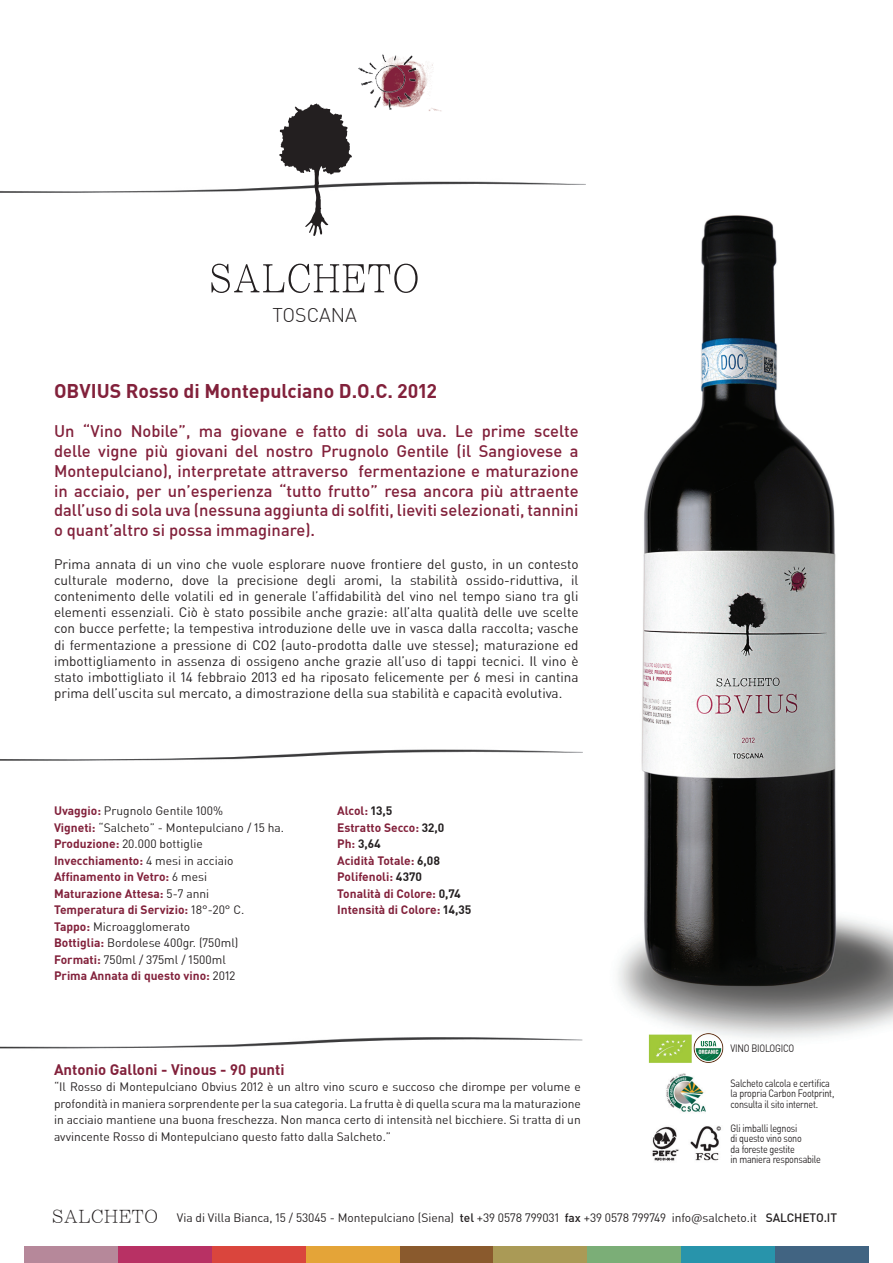
<style>
.page{position:relative;width:893px;height:1263px;background:#fff}
.page>*{position:absolute;margin:0;border:0;box-sizing:border-box;transform-origin:0 0}
.t1{font:700 19.5px "NGCDIN On Air";color:#82213b}
.t2{font:300 19.5px "NGCDIN On Air";color:#231f20}
.t3{font:500 16.5px/19.8px "NGCDIN On Air";color:#82213b;text-align:justify}
.t4{font:700 15px "NGCDIN On Air";color:#82213b}
.t5{font:13.5px/16.2px "NGCDIN On Air";color:#231f20;text-align:justify}
.t6{font:12px/16.5px "NGCDIN On Air";color:#231f20;text-align:justify}
.t7{font:700 12px/16.5px "NGCDIN On Air";color:#82213b}
.t8{font:10.5px/10.5px "NGCDIN On Air";letter-spacing:-.025em;color:#231f20;scale:.85 1}
.s1{font-weight:700;color:#82213b}
.s2{color:#231f20}
.s3{font-family:"Li Song Pro";font-size:18.75px}
.s4{font-weight:500}
</style>
<div class="page">
<img style="left:618px;top:215px;width:275px;height:820px">
<img style="left:0;top:1009px;width:653px;height:40px">
<div style="left:24px;top:1246px;width:94px;height:17px;background:#b6889a"></div>
<div style="left:118px;top:1246px;width:94px;height:17px;background:#b83164"></div>
<div style="left:212px;top:1246px;width:94px;height:17px;background:#da453d"></div>
<div style="left:306px;top:1246px;width:94px;height:17px;background:#e4a438"></div>
<div style="left:400px;top:1246px;width:93px;height:17px;background:#8a5a2d"></div>
<div style="left:493px;top:1246px;width:94px;height:17px;background:#aa9a56"></div>
<div style="left:587px;top:1246px;width:94px;height:17px;background:#7bae77"></div>
<div style="left:681px;top:1246px;width:94px;height:17px;background:#2894ab"></div>
<div style="left:775px;top:1246px;width:94px;height:17px;background:#416482"></div>
<img style="left:0;top:721px;width:723px;height:57px">
<img style="left:644px;top:1014px;width:189px;height:147px">
<img style="left:0;top:181px;width:727px;height:38px">
<svg style="left:279px;top:103px;width:73px;height:133px"></svg>
<svg style="left:211px;top:264px;width:207px;height:29px"></svg>
<img style="left:342px;top:54px;width:100px;height:73px">
<h1 class="t2" style="left:272px;top:304px;width:86px">TOSCANA</h1>
<h1 class="t1" style="left:54px;top:380px;width:385px">OBVIUS Rosso di Montepulciano D.O.C. 2012</h1>
<p class="t3" style="left:54px;top:422px;width:526px">Un “Vino Nobile”, ma giovane e fatto di sola uva. Le prime scelte delle vigne più giovani del nostro Prugnolo Gentile (il Sangiovese a Montepulciano), interpretate attraverso fermentazione e maturazione in acciaio, per un’esperienza “tutto frutto” resa ancora più attraente dall’uso di sola uva (nessuna aggiunta di solfiti, lieviti selezionati, tannini o quant’altro si possa immaginare).</p>
<p class="t5" style="left:54px;top:556px;width:526px">Prima annata di un vino che vuole esplorare nuove frontiere del gusto, in un contesto culturale moderno, dove la precisione degli aromi, la stabilità ossido-riduttiva, il contenimento delle volatili ed in generale l’affidabilità del vino nel tempo siano tra gli elementi essenziali. Ciò è stato possibile anche grazie: all’alta qualità delle uve scelte con bucce perfette; la tempestiva introduzione delle uve in vasca dalla raccolta; vasche di fermentazione a pressione di CO2 (auto-prodotta dalle uve stesse); maturazione ed imbottigliamento in assenza di ossigeno anche grazie all’uso di tappi tecnici. Il vino è stato imbottigliato il 14 febbraio 2013 ed ha riposato felicemente per 6 mesi in cantina prima dell’uscita sul mercato, a dimostrazione della sua stabilità e capacità evolutiva.</p>
<p class="t6" style="left:54px;top:803px;width:232px;text-align:left"><span class="s1">Uvaggio:</span> Prugnolo Gentile 100%<br><span class="s1">Vigneti:</span> “Salcheto” - Montepulciano / 15 ha.<br><span class="s1">Produzione:</span> 20.000 bottiglie <span class="s1">Invecchiamento:</span> 4 mesi in acciaio <span class="s1">Affinamento in Vetro:</span> 6 mesi<br><span class="s1">Maturazione Attesa:</span> 5-7 anni<br><span class="s1">Temperatura di Servizio:</span> 18°-20° C.<br><span class="s1">Tappo:</span> Microagglomerato<br><span class="s1">Bottiglia:</span> Bordolese 400gr. (750ml)<br><span class="s1">Formati:</span> 750ml / 375ml / 1500ml<br><span class="s1">Prima Annata di questo vino:</span> 2012</p>
<p class="t7" style="left:337px;top:803px;width:136px">Alcol: <span class="s2">13,5<br></span>Estratto Secco: <span class="s2">32,0<br></span>Ph: <span class="s2">3,64<br></span>Acidità Totale: <span class="s2">6,08<br></span>Polifenoli: <span class="s2">4370<br></span>Tonalità di Colore: <span class="s2">0,74<br></span>Intensità di Colore: <span class="s2">14,35</span></p>
<p class="t4" style="left:54px;top:1061px;width:232px">Antonio Galloni - Vinous - 90 punti</p>
<p class="t6" style="left:54px;top:1079px;width:528px">“Il Rosso di Montepulciano Obvius 2012 è un altro vino scuro e succoso che dirompe per volume e profondità in maniera sorprendente per la sua categoria. La frutta è di quella scura ma la maturazione in acciaio mantiene una buona freschezza. Non manca certo di intensità nel bicchiere. Si tratta di un avvincente Rosso di Montepulciano questo fatto dalla Salcheto.”</p>
<p class="t8" style="left:730px;top:1043px;width:76px">VINO BIOLOGICO</p>
<p class="t8" style="left:730px;top:1078px;width:124px">Salcheto calcola e certifica la propria Carbon Footprint, consulta il sito internet.</p>
<p class="t8" style="left:730px;top:1123px;width:108px">Gli imballi legnosi<br>di questo vino sono<br>da foreste gestite<br>in maniera responsabile</p>
<p class="t6" style="left:52px;top:1209px;width:786px"><span class="s3">SALCHETO</span> Via di Villa Bianca, 15 / 53045 - Montepulciano (Siena) <span class="s4">tel</span> +39 0578 799031 <span class="s4">fax</span> +39 0578 799749 info@salcheto.it <span class="s4">SALCHETO.IT</span></p>
</div>
